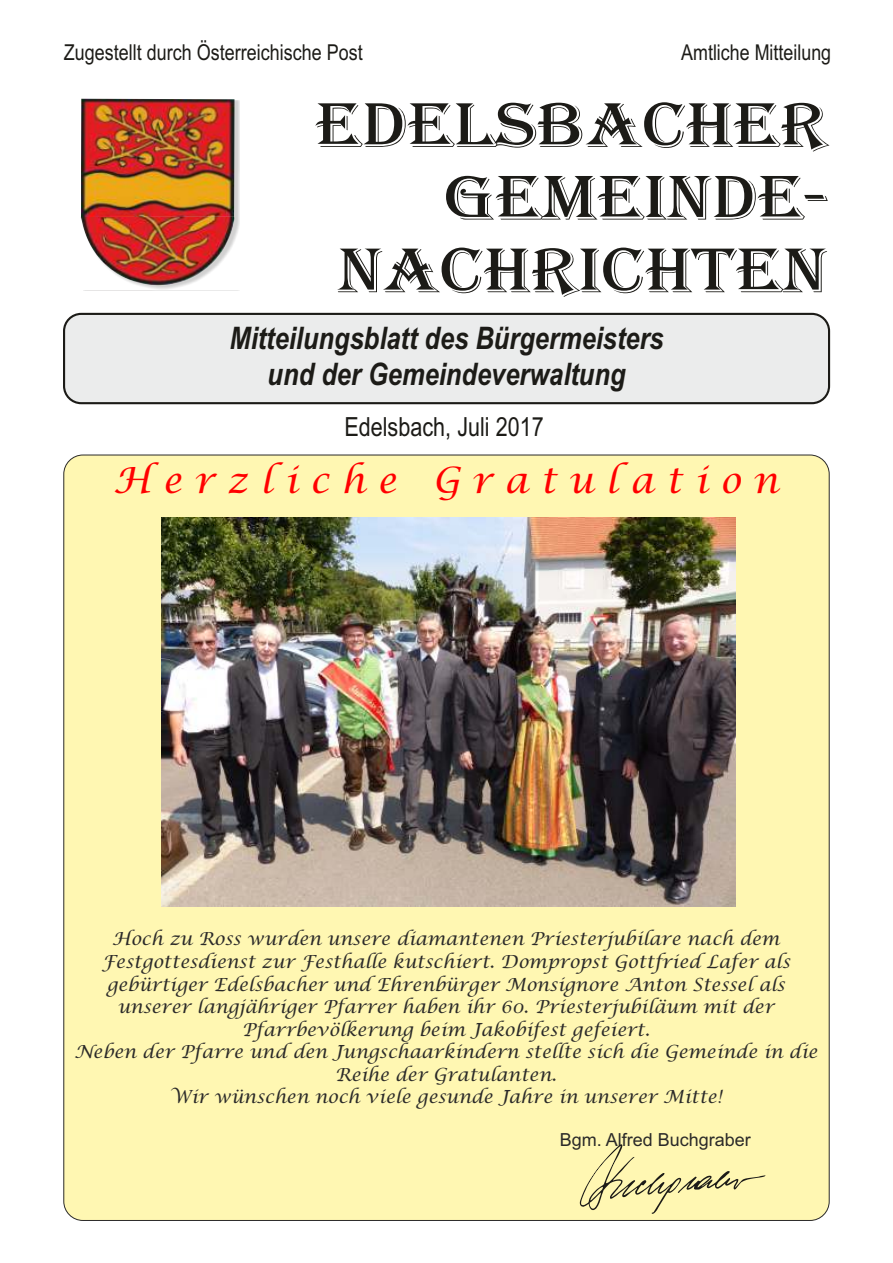
<style>
.page{position:relative;width:893px;height:1263px;background:#fff}
.page>*{position:absolute;margin:0;border:0;box-sizing:border-box;transform-origin:0 0}
.t1{font:65.25px/72.6px "Algerian";color:#1c1b17;text-align:right;scale:1.15 1}
.t2{font:italic 36px "Lucida Calligraphy";color:#f00}
.t3{font:italic 700 31.05px/35.5px "Arial Narrow";color:#1c1b17;text-align:center}
.t4{font:26.4px "Arial Narrow";color:#1c1b17}
.t5{font:21.9px "Arial Narrow";color:#1c1b17}
.t6{font:21.75px "Arial Narrow";color:#1c1b17}
.t7{font:italic 18px/22.5px "Lucida Calligraphy";color:#2b2a29;text-align:center}
.t8{font:18px "Arial";color:#2b2a29}
</style>
<div class="page">
<div style="left:63px;top:313px;width:767px;height:91px;background:#ebecec;border:2px solid #1c1b17;border-radius:17px"></div>
<div style="left:83px;top:100px;width:156px;height:190px;background:#2b2a29;opacity:.22"></div>
<img style="left:81px;top:99px;width:153px;height:187px">
<div style="left:63px;top:455px;width:767px;height:766px;background:#fff7b2;border:1px solid #2b2a29;border-radius:19px"></div>
<svg style="left:580px;top:1144px;width:185px;height:70px"></svg>
<img style="left:161px;top:517px;width:574px;height:390px">
<p class="t5" style="left:64px;top:44px;width:300px">Zugestellt durch Österreichische Post</p>
<p class="t6" style="left:681px;top:44px;width:151px">Amtliche Mitteilung</p>
<h1 class="t1" style="left:315px;top:89px;width:447px">EDELSBACHER<br>GEMEINDE-<br>NACHRICHTEN</h1>
<h3 class="t3" style="left:229px;top:323px;width:436px">Mitteilungsblatt des Bürgermeisters und der Gemeindeverwaltung</h3>
<h3 class="t4" style="left:344px;top:416px;width:201px">Edelsbach, Juli 2017</h3>
<h2 class="t2" style="left:114px;top:462px;width:666px">H e r z l i c h e G r a t u l a t i o n</h2>
<p class="t7" style="left:74px;top:929px;width:745px">Hoch zu Ross wurden unsere diamantenen Priesterjubilare nach dem Festgottesdienst zur Festhalle kutschiert. Dompropst Gottfried Lafer als gebürtiger Edelsbacher und Ehrenbürger Monsignore Anton Stessel als unserer langjähriger Pfarrer haben ihr 60. Priesterjubiläum mit der Pfarrbevölkerung beim Jakobifest gefeiert.<br>Neben der Pfarre und den Jungschaarkindern stellte sich die Gemeinde in die Reihe der Gratulanten.<br>Wir wünschen noch viele gesunde Jahre in unserer Mitte!</p>
<p class="t8" style="left:560px;top:1132px;width:193px">Bgm. Alfred Buchgraber</p>
</div>
